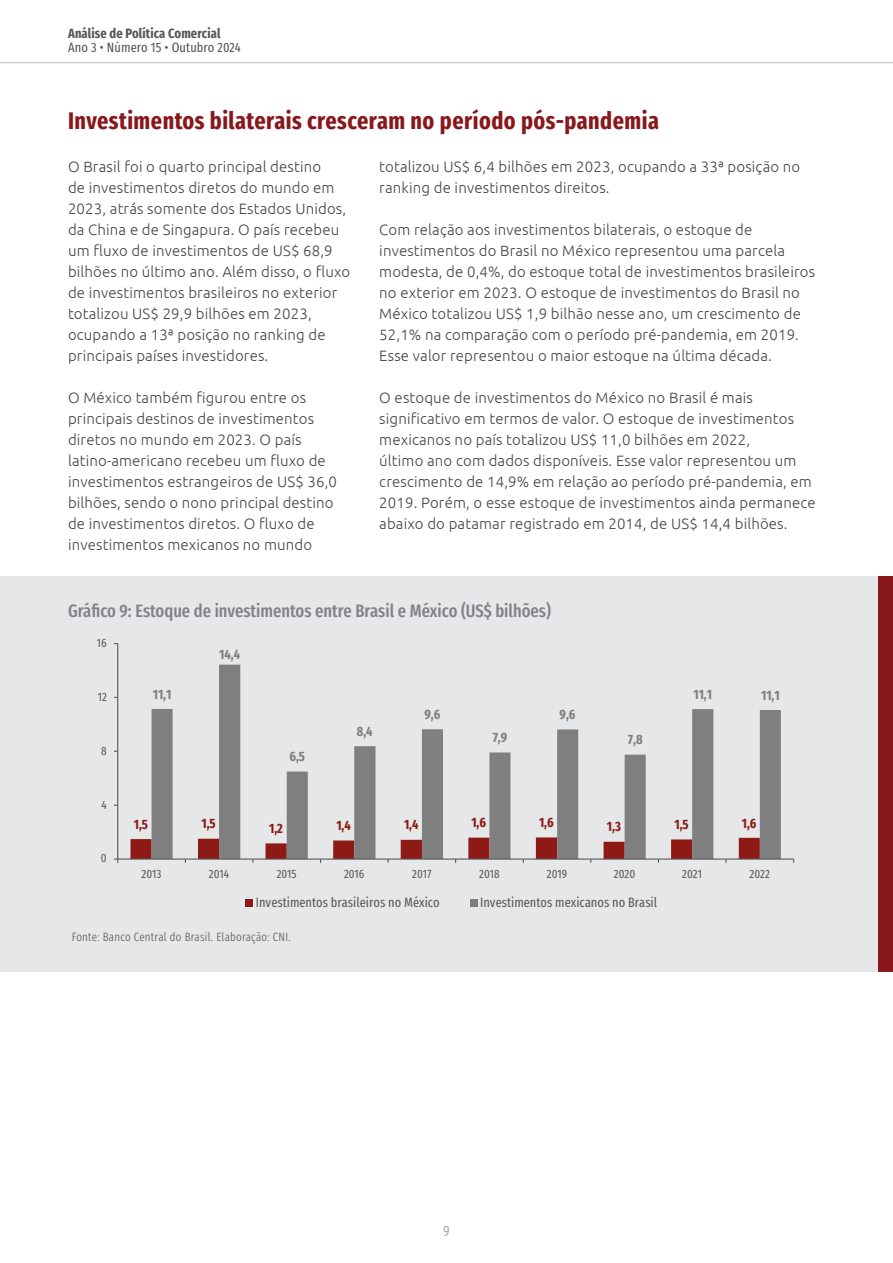
<style>
.page{position:relative;width:893px;height:1263px;background:#fff}
.page>*{position:absolute;margin:0;border:0;box-sizing:border-box;transform-origin:0 0}
.Titulo_da_capa{font:700 24px "Fira Sans Compressed";letter-spacing:.02em;color:#88181b}
.Titulo_do_grafico{font:500 18px "Fira Sans Compressed";color:#808285}
.Texto_corrido{font:300 15px/21px "Ubuntu";letter-spacing:.01em;color:#454647}
.t1{font:15px "Fira Sans Compressed";color:#454647}
.t2{font:13.5px "Fira Sans Compressed";color:#595959}
.t3{font:700 13.5px "Fira Sans Compressed";letter-spacing:-.005em;color:#7f7f7f}
.t4{font:700 13.5px "Fira Sans Compressed";color:#8d1a14}
.t5{font:700 13.5px "Fira Sans Compressed";letter-spacing:.01em;color:#57585a}
.t6{font:13.5px "Fira Sans Compressed";letter-spacing:.01em;color:#4b4c4d}
.t7{font:12px "Fira Sans Compressed";color:#595959}
.Titulo_do_grafico-2{font:300 12px "Fira Sans Compressed";letter-spacing:.02em;color:#4b4c4d}
</style>
<div class="page">
<hr style="left:0;top:62px;width:893px;height:1px;background:#808285">
<div style="left:0;top:576px;width:893px;height:395px;background:#e6e7e9"></div>
<div style="left:878px;top:576px;width:15px;height:396px;background:#88181b"></div>
<svg style="left:152px;top:665px;width:629px;height:193px"></svg>
<hr style="left:117px;top:644px;width:1px;height:215px;background:#595959">
<hr style="left:118px;top:858px;width:676px;height:2px;background:#595959">
<svg style="left:130px;top:837px;width:630px;height:26px"></svg>
<div style="left:246px;top:899px;width:7px;height:8px;background:#8d1a14"></div>
<div style="left:470px;top:899px;width:7px;height:8px;background:#7f7f7f"></div>
<p class="t5" style="left:68px;top:22px;width:154px">Análise de Política Comercial</p>
<p class="t6" style="left:68px;top:37px;width:174px">Ano 3 • Número 15 • Outubro 2024</p>
<p class="Titulo_da_capa" style="left:68px;top:100px;width:592px">Investimentos bilaterais cresceram no período pós-pandemia</p>
<p class="Texto_corrido" style="left:68px;top:155px;width:284px">O Brasil foi o quarto principal destino<br>de investimentos diretos do mundo em 2023, atrás somente dos Estados Unidos, da China e de Singapura. O país recebeu um fluxo de investimentos de US$ 68,9 bilhões no último ano. Além disso, o fluxo de investimentos brasileiros no exterior totalizou US$ 29,9 bilhões em 2023, ocupando a 13ª posição no ranking de principais países investidores.</p>
<p class="Texto_corrido" style="left:68px;top:386px;width:270px">O México também figurou entre os principais destinos de investimentos diretos no mundo em 2023. O país latino-americano recebeu um fluxo de investimentos estrangeiros de US$ 36,0 bilhões, sendo o nono principal destino de investimentos diretos. O fluxo de investimentos mexicanos no mundo</p>
<p class="Texto_corrido" style="left:379px;top:155px;width:422px">totalizou US$ 6,4 bilhões em 2023, ocupando a 33ª posição no ranking de investimentos direitos.</p>
<p class="Texto_corrido" style="left:379px;top:218px;width:437px">Com relação aos investimentos bilaterais, o estoque de investimentos do Brasil no México representou uma parcela modesta, de 0,4%, do estoque total de investimentos brasileiros no exterior em 2023. O estoque de investimentos do Brasil no México totalizou US$ 1,9 bilhão nesse ano, um crescimento de 52,1% na comparação com o período pré-pandemia, em 2019.<br>Esse valor representou o maior estoque na última década.</p>
<p class="Texto_corrido" style="left:379px;top:386px;width:438px">O estoque de investimentos do México no Brasil é mais significativo em termos de valor. O estoque de investimentos mexicanos no país totalizou US$ 11,0 bilhões em 2022,<br>último ano com dados disponíveis. Esse valor representou um crescimento de 14,9% em relação ao período pré-pandemia, em 2019. Porém, o esse estoque de investimentos ainda permanece abaixo do patamar registrado em 2014, de US$ 14,4 bilhões.</p>
<p class="Titulo_do_grafico" style="left:68px;top:596px;width:484px">Gráfico 9: Estoque de investimentos entre Brasil e México (US$ bilhões)</p>
<p class="t7" style="left:97px;top:634px;width:11px">16</p>
<p class="t7" style="left:98px;top:687px;width:11px">12</p>
<p class="t7" style="left:101px;top:741px;width:7px">8</p>
<p class="t7" style="left:101px;top:795px;width:7px">4</p>
<p class="t7" style="left:101px;top:849px;width:7px">0</p>
<p class="t3" style="left:153px;top:683px;width:20px">11,1</p>
<p class="t3" style="left:219px;top:643px;width:22px">14,4</p>
<p class="t3" style="left:289px;top:745px;width:17px">6,5</p>
<p class="t3" style="left:357px;top:720px;width:17px">8,4</p>
<p class="t3" style="left:424px;top:703px;width:17px">9,6</p>
<p class="t3" style="left:493px;top:726px;width:16px">7,9</p>
<p class="t3" style="left:560px;top:703px;width:17px">9,6</p>
<p class="t3" style="left:628px;top:728px;width:16px">7,8</p>
<p class="t3" style="left:693px;top:683px;width:20px">11,1</p>
<p class="t3" style="left:761px;top:684px;width:20px">11,1</p>
<p class="t4" style="left:134px;top:813px;width:16px">1,5</p>
<p class="t4" style="left:201px;top:812px;width:16px">1,5</p>
<p class="t4" style="left:269px;top:817px;width:15px">1,2</p>
<p class="t4" style="left:336px;top:814px;width:16px">1,4</p>
<p class="t4" style="left:404px;top:813px;width:16px">1,4</p>
<p class="t4" style="left:471px;top:811px;width:16px">1,6</p>
<p class="t4" style="left:539px;top:811px;width:16px">1,6</p>
<p class="t4" style="left:607px;top:815px;width:15px">1,3</p>
<p class="t4" style="left:674px;top:813px;width:16px">1,5</p>
<p class="t4" style="left:742px;top:811px;width:16px">1,6</p>
<p class="t7" style="left:142px;top:864px;width:21px">2013</p>
<p class="t7" style="left:209px;top:864px;width:22px">2014</p>
<p class="t7" style="left:277px;top:864px;width:22px">2015</p>
<p class="t7" style="left:344px;top:864px;width:22px">2016</p>
<p class="t7" style="left:412px;top:864px;width:21px">2017</p>
<p class="t7" style="left:479px;top:864px;width:22px">2018</p>
<p class="t7" style="left:547px;top:864px;width:22px">2019</p>
<p class="t7" style="left:614px;top:864px;width:23px">2020</p>
<p class="t7" style="left:682px;top:864px;width:21px">2021</p>
<p class="t7" style="left:750px;top:864px;width:22px">2022</p>
<p class="t2" style="left:256px;top:892px;width:185px">Investimentos brasileiros no México</p>
<p class="t2" style="left:480px;top:892px;width:178px">Investimentos mexicanos no Brasil</p>
<p class="Titulo_do_grafico-2" style="left:72px;top:929px;width:220px">Fonte: Banco Central do Brasil. Elaboração: CNI.</p>
<p class="t1" style="left:443px;top:1219px;width:8px">9</p>
</div>
